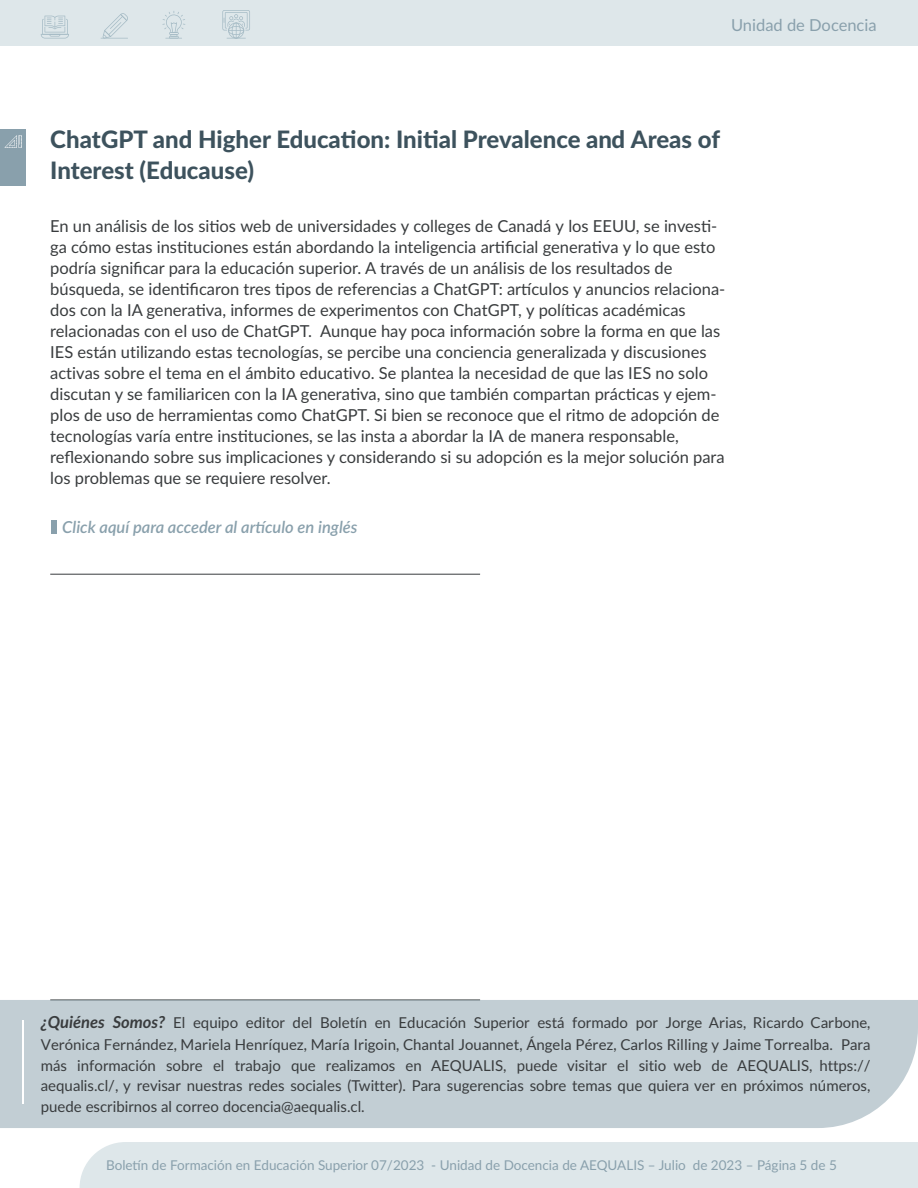
<style>
.page{position:relative;width:918px;height:1188px;background:#fff}
.page>*{position:absolute;margin:0;border:0;box-sizing:border-box;transform-origin:0 0}
.t1{font:800 24px/31.5px "Lato";color:#3d525d}
.t2{font:16.5px/21px "Lato";color:#393c3e}
.t3{font:italic 600 16.5px "Lato";color:#89a0ac}
.t4{font:16.5px "Lato";color:#89a0ac}
.t5{font:15px/21px "Lato";color:#393c3e;text-align:justify}
.t6{font:13.5px "Lato";color:#89a0ac}
.s1{font-weight:700;font-style:italic;font-size:16.5px}
</style>
<div class="page">
<div style="left:0;top:0;width:918px;height:46px;background:#dee7ea"></div>
<svg style="left:41px;top:16px;width:28px;height:23px"></svg>
<svg style="left:162px;top:11px;width:23px;height:28px"></svg>
<svg style="left:222px;top:10px;width:28px;height:29px"></svg>
<svg style="left:101px;top:13px;width:27px;height:26px"></svg>
<div style="left:0;top:129px;width:26px;height:56px;background:#89a0ac"></div>
<div style="left:80px;top:1142px;width:838px;height:46px;background:#dee7ea"></div>
<div style="left:51px;top:521px;width:6px;height:13px;background:#89a0ac"></div>
<svg style="left:5px;top:135px;width:17px;height:13px"></svg>
<div style="left:0;top:1000px;width:918px;height:128px;background:#c2ced4"></div>
<hr style="left:22px;top:1021px;width:2px;height:83px;background:#fff">
<p class="t4" style="left:731px;top:13px;width:147px">Unidad de Docencia</p>
<h1 class="t1" style="left:50px;top:122px;width:671px">ChatGPT and Higher Education: Initial Prevalence and Areas of<br>Interest (Educause)</h1>
<p class="t2" style="left:50px;top:214px;width:677px">En un análisis de los sitios web de universidades y colleges de Canadá y los EEUU, se investi&shy;ga cómo estas instituciones están abordando la inteligencia artificial generativa y lo que esto podría significar para la educación superior. A través de un análisis de los resultados de búsqueda, se identificaron tres tipos de referencias a ChatGPT: artículos y anuncios relaciona&shy;dos con la IA generativa, informes de experimentos con ChatGPT, y políticas académicas relacionadas con el uso de ChatGPT. Aunque hay poca información sobre la forma en que las IES están utilizando estas tecnologías, se percibe una conciencia generalizada y discusiones activas sobre el tema en el ámbito educativo. Se plantea la necesidad de que las IES no solo discutan y se familiaricen con la IA generativa, sino que también compartan prácticas y ejem&shy;plos de uso de herramientas como ChatGPT. Si bien se reconoce que el ritmo de adopción de tecnologías varía entre instituciones, se las insta a abordar la IA de manera responsable, reflexionando sobre sus implicaciones y considerando si su adopción es la mejor solución para los problemas que se requiere resolver.</p>
<p class="t3" style="left:62px;top:515px;width:297px">Click aquí para acceder al artículo en inglés</p>
<p class="t5" style="left:41px;top:1012px;width:831px"><span class="s1">¿Quiénes Somos?</span> El equipo editor del Boletín en Educación Superior está formado por Jorge Arias, Ricardo Carbone, Verónica Fernández, Mariela Henríquez, María Irigoin, Chantal Jouannet, Ángela Pérez, Carlos Rilling y Jaime Torrealba. Para más información sobre el trabajo que realizamos en AEQUALIS, puede visitar el sitio web de AEQUALIS, https:// aequalis.cl/, y revisar nuestras redes sociales (Twitter). Para sugerencias sobre temas que quiera ver en próximos números, puede escribirnos al correo docencia@aequalis.cl.</p>
<p class="t6" style="left:106px;top:1156px;width:732px">Boletín de Formación en Educación Superior 07/2023 - Unidad de Docencia de AEQUALIS – Julio de 2023 – Página 5 de 5</p>
</div>
